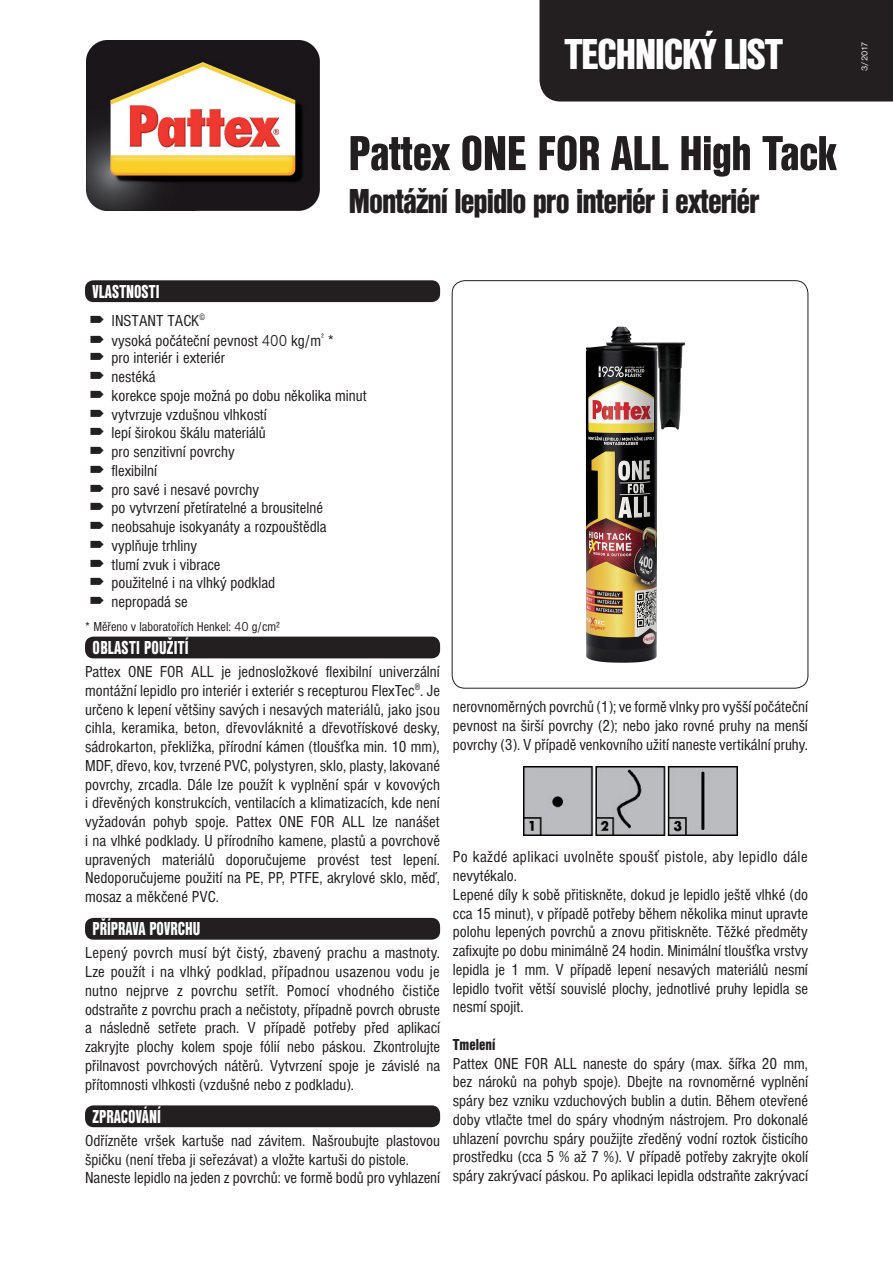
<style>
.page{position:relative;width:893px;height:1263px;background:#fff}
.page>*{position:absolute;margin:0;border:0;box-sizing:border-box;transform-origin:0 0}
.t1{font:51px "Nimbus Sans DOT Blac Cond";letter-spacing:-.015em;color:#231f20}
.t2{font:45px "Nimbus Sans DOT Blac Cond";letter-spacing:-.04em;color:#fff}
.t3{font:36px "Nimbus Sans DOT Blac Cond";letter-spacing:-.03em;color:#231f20}
.t4{font:19.5px "Nimbus Sans DOT Blac Cond";color:#fff;scale:.85 1}
.t5{font:condensed 16.5px/18.8px "Nimbus Sans DOT";color:#231f20}
.t6{font:16.5px "Nimbus Sans DOT Blac Cond";color:#231f20}
.t7{font:condensed 13.5px "Nimbus Sans DOT";color:#231f20}
.t8{font:9px "Nimbus Sans DOT";color:#fff}
.s1{font-family:"Nimbus Sans DOT Ligh";font-stretch:normal}
</style>
<div class="page">
<div style="left:539px;top:0;width:354px;height:102px;background:#231f20"></div>
<img style="left:87px;top:40px;width:233px;height:171px">
<div style="left:85px;top:280px;width:355px;height:22px;background:#231f20;border-radius:9px"></div>
<div style="left:85px;top:637px;width:355px;height:21px;background:#231f20;border-radius:9px"></div>
<div style="left:85px;top:918px;width:355px;height:22px;background:#231f20;border-radius:9px"></div>
<div style="left:85px;top:1105px;width:355px;height:22px;background:#231f20;border-radius:9px"></div>
<div style="left:452px;top:280px;width:356px;height:409px;border:1px solid #231f20;border-radius:13px"></div>
<img style="left:524px;top:766px;width:213px;height:70px">
<img style="left:585px;top:326px;width:100px;height:337px">
<h2 class="t2" style="left:564px;top:28px;width:220px">TECHNICKÝ LIST</h2>
<p class="t8" style="left:860px;top:71px;width:31px;rotate:-90deg">3/2017</p>
<h1 class="t1" style="left:348px;top:124px;width:490px">Pattex ONE FOR ALL High Tack</h1>
<h3 class="t3" style="left:348px;top:181px;width:413px">Montážní lepidlo pro interiér i exteriér</h3>
<p class="t4" style="left:93px;top:280px;width:80px">VLASTNOSTI</p>
<p class="t5" style="left:112px;top:311px;width:224px;line-height:20.1px">INSTANT TACK<sup>©<br></sup>vysoká počáteční pevnost <span class="s1">400</span> kg/m<sup>²</sup> *</p>
<p class="t5" style="left:112px;top:349px;width:257px">pro interiér i exteriér<br>nestéká<br>korekce spoje možná po dobu několika minut vytvrzuje vzdušnou vlhkostí<br>lepí širokou škálu materiálů<br>pro senzitivní povrchy<br>flexibilní<br>pro savé i nesavé povrchy<br>po vytvrzení přetíratelné a brousitelné neobsahuje isokyanáty a rozpouštědla vyplňuje trhliny<br>tlumí zvuk i vibrace<br>použitelné i na vlhký podklad<br>nepropadá se</p>
<p class="t7" style="left:85px;top:619px;width:197px">* Měřeno v laboratořích Henkel: <span class="s1">40</span> g/cm²</p>
<p class="t4" style="left:93px;top:636px;width:115px">OBLASTI POUŽITÍ</p>
<p class="t5" style="left:85px;top:663px;width:357px;text-align:justify">Pattex ONE FOR ALL je jednosložkové flexibilní univerzální montážní lepidlo pro interiér i exteriér s recepturou FlexTec<sup>®</sup>. Je určeno k lepení většiny savých i nesavých materiálů, jako jsou cihla, keramika, beton, dřevovláknité a dřevotřískové desky, sádrokarton, překližka, přírodní kámen (tloušťka min. 10 mm), MDF, dřevo, kov, tvrzené PVC, polystyren, sklo, plasty, lakované povrchy, zrcadla. Dále lze použít k vyplnění spár v kovových i dřevěných konstrukcích, ventilacích a klimatizacích, kde není vyžadován pohyb spoje. Pattex ONE FOR ALL lze nanášet i na vlhké podklady. U přírodního kamene, plastů a povrchově upravených materiálů doporučujeme provést test lepení.<br>Nedoporučujeme použití na PE, PP, PTFE, akrylové sklo, měď, mosaz a měkčené PVC.</p>
<p class="t4" style="left:93px;top:918px;width:129px">PŘÍPRAVA POVRCHU</p>
<p class="t5" style="left:85px;top:944px;width:357px;text-align:justify">Lepený povrch musí být čistý, zbavený prachu a mastnoty.<br>Lze použít i na vlhký podklad, případnou usazenou vodu je nutno nejprve z povrchu setřít. Pomocí vhodného čističe odstraňte z povrchu prach a nečistoty, případně povrch obruste a následně setřete prach. V případě potřeby před aplikací zakryjte plochy kolem spoje fólií nebo páskou. Zkontrolujte přilnavost povrchových nátěrů. Vytvrzení spoje je závislé na přítomnosti vlhkosti (vzdušné nebo z podkladu).</p>
<p class="t4" style="left:93px;top:1105px;width:82px">ZPRACOVÁNÍ</p>
<p class="t5" style="left:85px;top:1131px;width:357px">Odřízněte vršek kartuše nad závitem. Našroubujte plastovou špičku (není třeba ji seřezávat) a vložte kartuši do pistole.<br>Naneste lepidlo na jeden z povrchů: ve formě bodů pro vyhlazení</p>
<p class="t5" style="left:453px;top:698px;width:357px;text-align:justify">nerovnoměrných povrchů (1); ve formě vlnky pro vyšší počáteční pevnost na širší povrchy (2); nebo jako rovné pruhy na menší povrchy (3). V případě venkovního užití naneste vertikální pruhy.</p>
<p class="t5" style="left:453px;top:848px;width:357px">Po každé aplikaci uvolněte spoušť pistole, aby lepidlo dále nevytékalo.<br>Lepené díly k sobě přitiskněte, dokud je lepidlo ještě vlhké (do cca 15 minut), v případě potřeby během několika minut upravte polohu lepených povrchů a znovu přitiskněte. Těžké předměty zafixujte po dobu minimálně 24 hodin. Minimální tloušťka vrstvy lepidla je 1 mm. V případě lepení nesavých materiálů nesmí lepidlo tvořit větší souvislé plochy, jednotlivé pruhy lepidla se nesmí spojit.</p>
<p class="t6" style="left:453px;top:1035px;width:44px">Tmelení</p>
<p class="t5" style="left:453px;top:1054px;width:357px;text-align:justify">Pattex ONE FOR ALL naneste do spáry (max. šířka 20 mm, bez nároků na pohyb spoje). Dbejte na rovnoměrné vyplnění spáry bez vzniku vzduchových bublin a dutin. Během otevřené doby vtlačte tmel do spáry vhodným nástrojem. Pro dokonalé uhlazení povrchu spáry použijte zředěný vodní roztok čisticího prostředku (cca 5 % až 7 %). V případě potřeby zakryjte okolí spáry zakrývací páskou. Po aplikaci lepidla odstraňte zakrývací</p>
</div>
